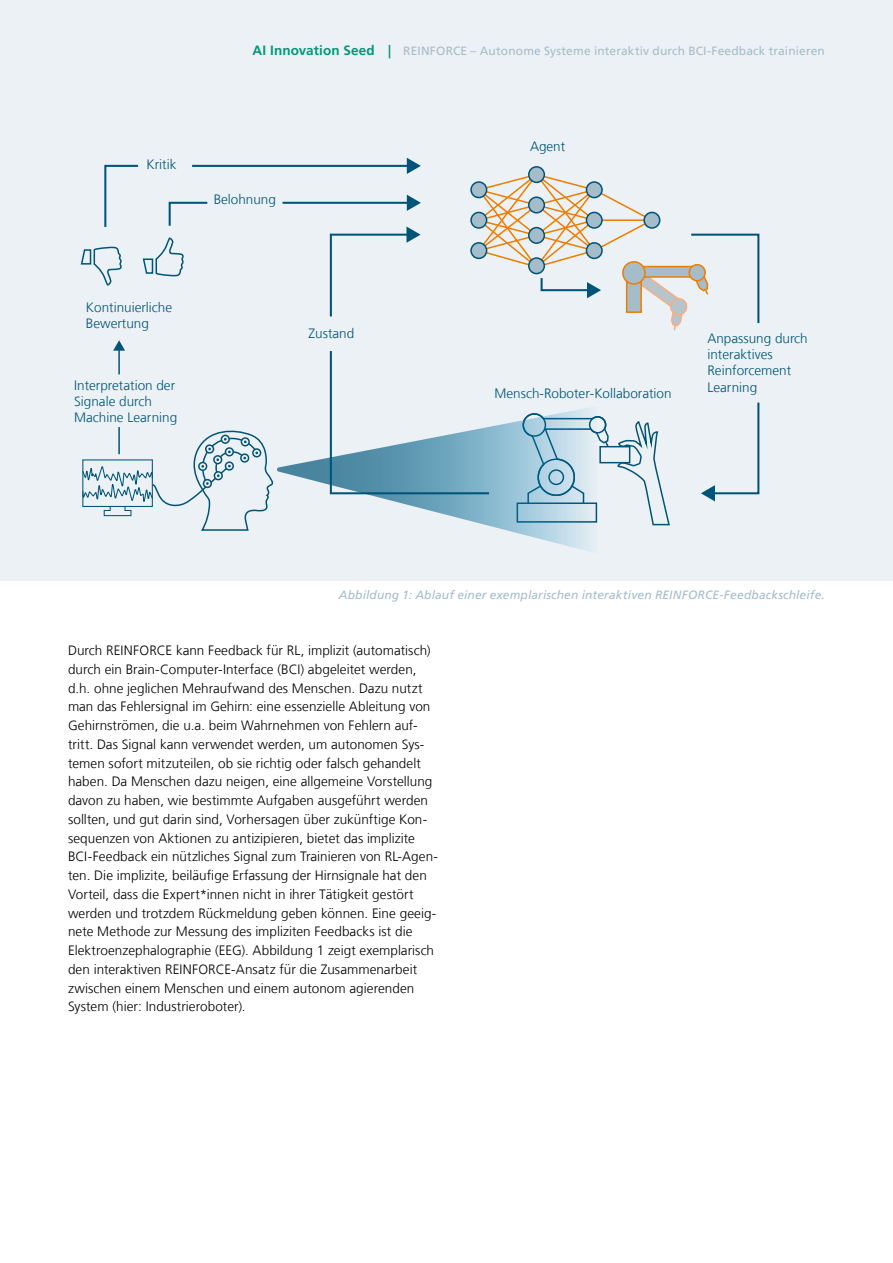
<style>
.page{position:relative;width:893px;height:1263px;background:#fff}
.page>*{position:absolute;margin:0;border:0;box-sizing:border-box;transform-origin:0 0}
.t1{font:300 13.5px/18.8px "Frutiger LT Com";letter-spacing:.005em;color:#000}
.t2{font:300 13.5px/16.2px "Frutiger LT Com";color:#005478}
.t3{font:12px "Frutiger LT Com";letter-spacing:.01em;color:#a5bcca}
.t4{font:italic 12px "Frutiger LT Com";letter-spacing:.015em;color:#a5bcca}
.s1{font-weight:700;font-size:13.5px;color:#009879}
</style>
<div class="page">
<div style="left:0;top:0;width:893px;height:580px;background:#ecf1f5"></div>
<svg style="left:329px;top:227px;width:92px;height:90px"></svg>
<hr style="left:192px;top:165px;width:217px;height:2px;background:#005478">
<svg style="left:407px;top:158px;width:14px;height:16px"></svg>
<svg style="left:104px;top:164px;width:35px;height:63px"></svg>
<svg style="left:701px;top:402px;width:59px;height:99px"></svg>
<svg style="left:82px;top:430px;width:192px;height:101px"></svg>
<svg style="left:142px;top:237px;width:42px;height:40px"></svg>
<svg style="left:80px;top:246px;width:42px;height:40px"></svg>
<div style="left:529px;top:167px;width:15px;height:15px;background:#a5bcca;border-radius:50%"></div>
<div style="left:528px;top:166px;width:17px;height:17px;border:2px solid #005478;border-radius:50%"></div>
<div style="left:470px;top:181px;width:17px;height:17px;border:2px solid #005478;border-radius:50%"></div>
<div style="left:470px;top:212px;width:17px;height:17px;border:2px solid #005478;border-radius:50%"></div>
<div style="left:470px;top:242px;width:17px;height:17px;border:2px solid #005478;border-radius:50%"></div>
<svg style="left:616px;top:422px;width:54px;height:104px"></svg>
<div style="left:599px;top:446px;width:31px;height:17px;border:2px solid #005478"></div>
<svg style="left:598px;top:416px;width:12px;height:48px"></svg>
<svg style="left:471px;top:172px;width:289px;height:159px"></svg>
<hr style="left:283px;top:202px;width:126px;height:2px;background:#005478">
<svg style="left:407px;top:195px;width:14px;height:16px"></svg>
<svg style="left:168px;top:201px;width:40px;height:25px"></svg>
<div style="left:589px;top:416px;width:17px;height:17px;border:2px solid #005478;border-radius:50%"></div>
<hr style="left:118px;top:349px;width:2px;height:25px;background:#005478">
<svg style="left:113px;top:340px;width:12px;height:11px"></svg>
<hr style="left:118px;top:427px;width:2px;height:27px;background:#005478">
<svg style="left:277px;top:408px;width:321px;height:143px"></svg>
<svg style="left:329px;top:351px;width:162px;height:144px"></svg>
<p class="t3" style="left:252px;top:44px;width:574px"><span class="s1">AI Innovation Seed |</span> REINFORCE – Autonome Systeme interaktiv durch BCI-Feedback trainieren</p>
<p class="t2" style="left:147px;top:156px;width:31px">Kritik</p>
<p class="t2" style="left:86px;top:299px;width:88px">Kontinuierliche<br>Bewertung</p>
<p class="t2" style="left:74px;top:377px;width:105px">Interpretation der<br>Signale durch<br>Machine Learning</p>
<p class="t2" style="left:214px;top:191px;width:64px">Belohnung</p>
<p class="t2" style="left:308px;top:325px;width:47px">Zustand</p>
<p class="t2" style="left:530px;top:138px;width:37px">Agent</p>
<p class="t2" style="left:495px;top:385px;width:179px">Mensch-Roboter-Kollaboration</p>
<p class="t2" style="left:707px;top:330px;width:102px">Anpassung durch interaktives<br>Reinforcement<br>Learning</p>
<p class="t4" style="left:339px;top:588px;width:488px">Abbildung 1: Ablauf einer exemplarischen interaktiven REINFORCE-Feedbackschleife.</p>
<p class="t1" style="left:68px;top:641px;width:371px">Durch REINFORCE kann Feedback für RL, implizit (automatisch) durch ein Brain-Computer-Interface (BCI) abgeleitet werden, d.h. ohne jeglichen Mehraufwand des Menschen. Dazu nutzt man das Fehlersignal im Gehirn: eine essenzielle Ableitung von Gehirnströmen, die u.a. beim Wahrnehmen von Fehlern auf&shy;tritt. Das Signal kann verwendet werden, um autonomen Sys&shy;temen sofort mitzuteilen, ob sie richtig oder falsch gehandelt haben. Da Menschen dazu neigen, eine allgemeine Vorstellung davon zu haben, wie bestimmte Aufgaben ausgeführt werden sollten, und gut darin sind, Vorhersagen über zukünftige Kon&shy;sequenzen von Aktionen zu antizipieren, bietet das implizite BCI-Feedback ein nützliches Signal zum Trainieren von RL-Agen&shy;ten. Die implizite, beiläufige Erfassung der Hirnsignale hat den Vorteil, dass die Expert*innen nicht in ihrer Tätigkeit gestört werden und trotzdem Rückmeldung geben können. Eine geeig&shy;nete Methode zur Messung des impliziten Feedbacks ist die Elektroenzephalographie (EEG). Abbildung 1 zeigt exemplarisch den interaktiven REINFORCE-Ansatz für die Zusammenarbeit zwischen einem Menschen und einem autonom agierenden System (hier: Industrieroboter).</p>
</div>
